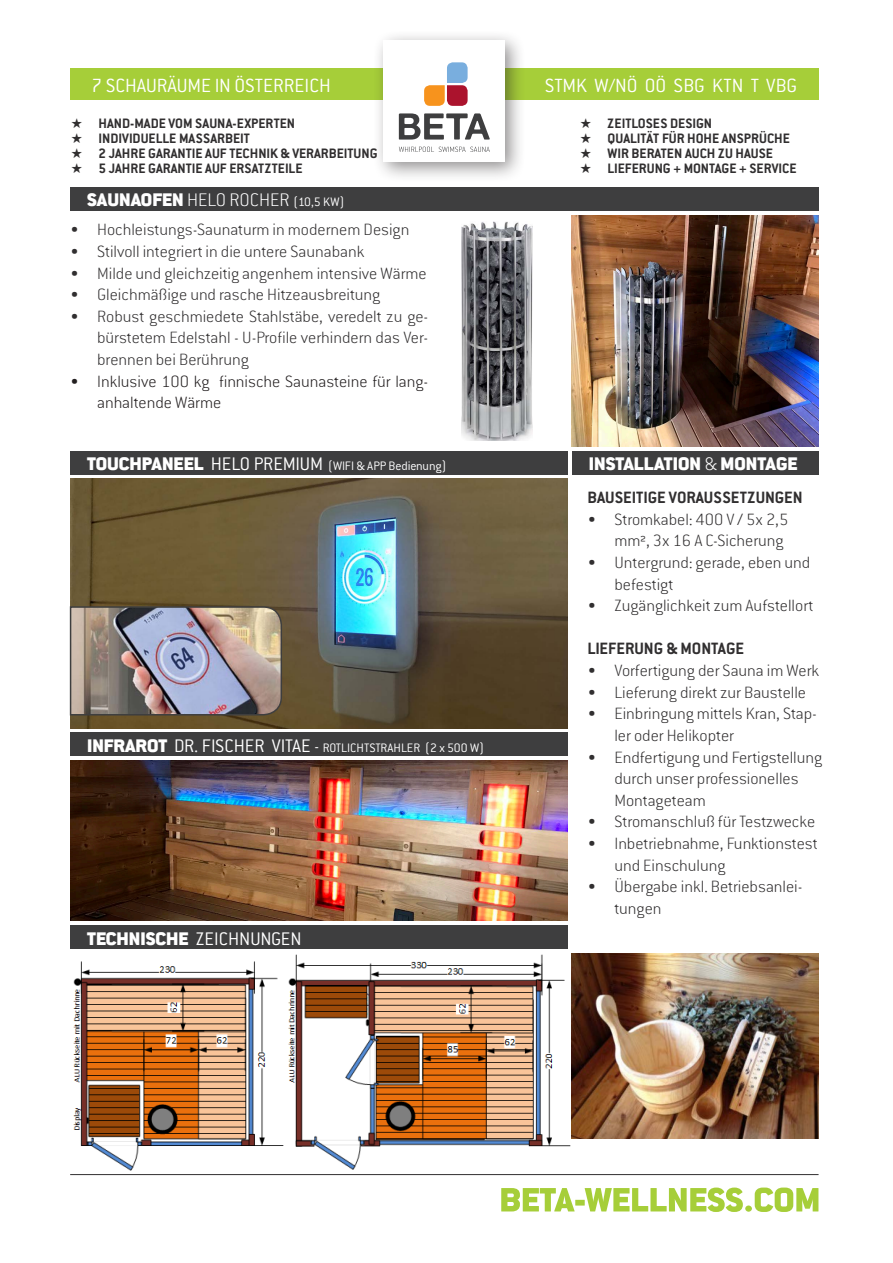
<style>
.page{position:relative;width:893px;height:1263px;background:#fff}
.page>*{position:absolute;margin:0;border:0;box-sizing:border-box;transform-origin:0 0}
.t1{font:300 21px "Conduit ITC";color:#fff}
.t2{font:200 19.95px "Conduit ITC";color:#fff}
.t3{font:300 19.95px "Conduit ITC";color:#fff}
.t4{font:900 19.95px "Conduit ITC";color:#fff}
.t5{font:200 18px/21.6px "Conduit ITC";color:#312f30}
.t6{font:200 18px/21.6px "Conduit ITC";color:#231f20}
.t7{font:700 18px "Conduit ITC";color:#312f30}
.t8{font:700 15px "Conduit ITC";color:#312f30}
.t9{font:300 13.5px "Conduit ITC";letter-spacing:-.005em;color:#fff}
.s1{font-weight:900}
.s2{font-weight:300;font-size:13.5px}
.s3{font-weight:900;font-size:19.95px}
.s4{font-size:19.95px}
.s5{font-weight:200}
.s6{font-weight:200;font-size:19.95px}
</style>
<div class="page">
<svg style="left:501px;top:1187px;width:317px;height:25px"></svg>
<div style="left:70px;top:68px;width:748px;height:32px;background:#a6ce39"></div>
<div style="left:372px;top:29px;width:154px;height:154px;background:#231f20;opacity:.5"></div>
<div style="left:384px;top:40px;width:121px;height:122px;background:#fff"></div>
<svg style="left:424px;top:62px;width:44px;height:44px"></svg>
<svg style="left:399px;top:113px;width:91px;height:27px"></svg>
<svg style="left:399px;top:147px;width:91px;height:5px"></svg>
<div style="left:70px;top:451px;width:498px;height:24px;background:#3e3e3f"></div>
<div style="left:572px;top:451px;width:247px;height:24px;background:#3e3e3f"></div>
<div style="left:70px;top:187px;width:748px;height:24px;background:#3e3e3f"></div>
<div style="left:70px;top:732px;width:498px;height:24px;background:#3e3e3f"></div>
<div style="left:70px;top:925px;width:498px;height:24px;background:#3e3e3f"></div>
<img style="left:572px;top:953px;width:246px;height:185px">
<img style="left:572px;top:215px;width:246px;height:231px">
<img style="left:461px;top:221px;width:72px;height:219px">
<img style="left:70px;top:479px;width:498px;height:249px">
<img style="left:70px;top:761px;width:498px;height:160px">
<hr style="left:70px;top:1174px;width:749px;height:1px;background:#312f30">
<img style="left:73px;top:961px;width:211px;height:209px">
<img style="left:288px;top:954px;width:282px;height:215px">
<img style="left:69px;top:605px;width:214px;height:111px">
<p class="t1" style="left:91px;top:73px;width:241px">7 SCHAURÄUME IN ÖSTERREICH</p>
<p class="t1" style="left:545px;top:73px;width:254px">STMK W/NÖ OÖ SBG KTN T VBG</p>
<p class="t8" style="left:99px;top:114px;width:198px">HAND-MADE VOM SAUNA-EXPERTEN</p>
<p class="t8" style="left:99px;top:129px;width:153px">INDIVIDUELLE MASSARBEIT</p>
<p class="t8" style="left:99px;top:144px;width:281px">2 JAHRE GARANTIE AUF TECHNIK &amp; VERARBEITUNG</p>
<p class="t8" style="left:99px;top:159px;width:206px">5 JAHRE GARANTIE AUF ERSATZTEILE</p>
<p class="t2" style="left:87px;top:188px;width:259px"><span class="s1">SAUNAOFEN</span> HELO ROCHER <span class="s2">(10,5 KW)</span></p>
<p class="t5" style="left:70px;top:219px;width:341px">• Hochleistungs-Saunaturm in modernem Design</p>
<p class="t5" style="left:70px;top:240px;width:296px">• Stilvoll integriert in die untere Saunabank</p>
<p class="t5" style="left:70px;top:262px;width:358px">• Milde und gleichzeitig angenhem intensive Wärme</p>
<p class="t5" style="left:70px;top:283px;width:312px">• Gleichmäßige und rasche Hitzeausbreitung</p>
<p class="t5" style="left:97px;top:305px;width:333px;text-align:justify;text-indent:-27px">• Robust geschmiedete Stahlstäbe, veredelt zu ge&shy;bürstetem Edelstahl - U-Profile verhindern das Ver&shy;brennen bei Berührung</p>
<p class="t6" style="left:97px;top:370px;width:333px;text-indent:-27px">• Inklusive 100 kg finnische Saunasteine für lang&shy;anhaltende Wärme</p>
<p class="t8" style="left:608px;top:114px;width:106px">ZEITLOSES DESIGN</p>
<p class="t8" style="left:608px;top:129px;width:184px">QUALITÄT FÜR HOHE ANSPRÜCHE</p>
<p class="t8" style="left:608px;top:144px;width:167px">WIR BERATEN AUCH ZU HAUSE</p>
<p class="t8" style="left:608px;top:159px;width:190px">LIEFERUNG + MONTAGE + SERVICE</p>
<p class="t9" style="left:87px;top:458px;width:361px"><span class="s3">TOUCHPANEEL</span> <span class="s4">HELO PREMIUM</span> (WIFI &amp; APP Bedienung)</p>
<p class="t4" style="left:589px;top:452px;width:210px">INSTALLATION <span class="s5">&amp;</span> MONTAGE</p>
<p class="t9" style="left:87px;top:740px;width:399px"><span class="s3">INFRAROT</span> <span class="s4">DR. FISCHER VITAE</span> <span class="s6">-</span> ROTLICHTSTRAHLER (2 x 500 W)</p>
<p class="t3" style="left:87px;top:926px;width:216px"><span class="s1">TECHNISCHE</span> ZEICHNUNGEN</p>
<p class="t7" style="left:587px;top:487px;width:217px">BAUSEITIGE VORAUSSETZUNGEN</p>
<p class="t5" style="left:587px;top:508px;width:202px;text-align:right">• Stromkabel: 400 V / 5x 2,5 mm², 3x 16 A C-Sicherung</p>
<p class="t5" style="left:614px;top:551px;width:197px;text-indent:-27px">• Untergrund: gerade, eben und befestigt</p>
<p class="t5" style="left:587px;top:594px;width:227px">• Zugänglichkeit zum Aufstellort</p>
<p class="t7" style="left:587px;top:638px;width:158px">LIEFERUNG &amp; MONTAGE</p>
<p class="t5" style="left:587px;top:659px;width:233px">• Vorfertigung der Sauna im Werk</p>
<p class="t5" style="left:587px;top:681px;width:220px">• Lieferung direkt zur Baustelle</p>
<p class="t5" style="left:614px;top:702px;width:204px;text-indent:-27px">• Einbringung mittels Kran, Stap&shy;ler oder Helikopter</p>
<p class="t5" style="left:614px;top:746px;width:209px;text-indent:-27px">• Endfertigung und Fertigstellung durch unser professionelles<br>Montageteam</p>
<p class="t5" style="left:587px;top:810px;width:229px">• Stromanschluß für Testzwecke</p>
<p class="t5" style="left:614px;top:832px;width:205px;text-indent:-27px">• Inbetriebnahme, Funktionstest und Einschulung</p>
<p class="t5" style="left:614px;top:875px;width:190px;text-indent:-27px">• Übergabe inkl. Betriebsanlei&shy;tungen</p>
</div>
